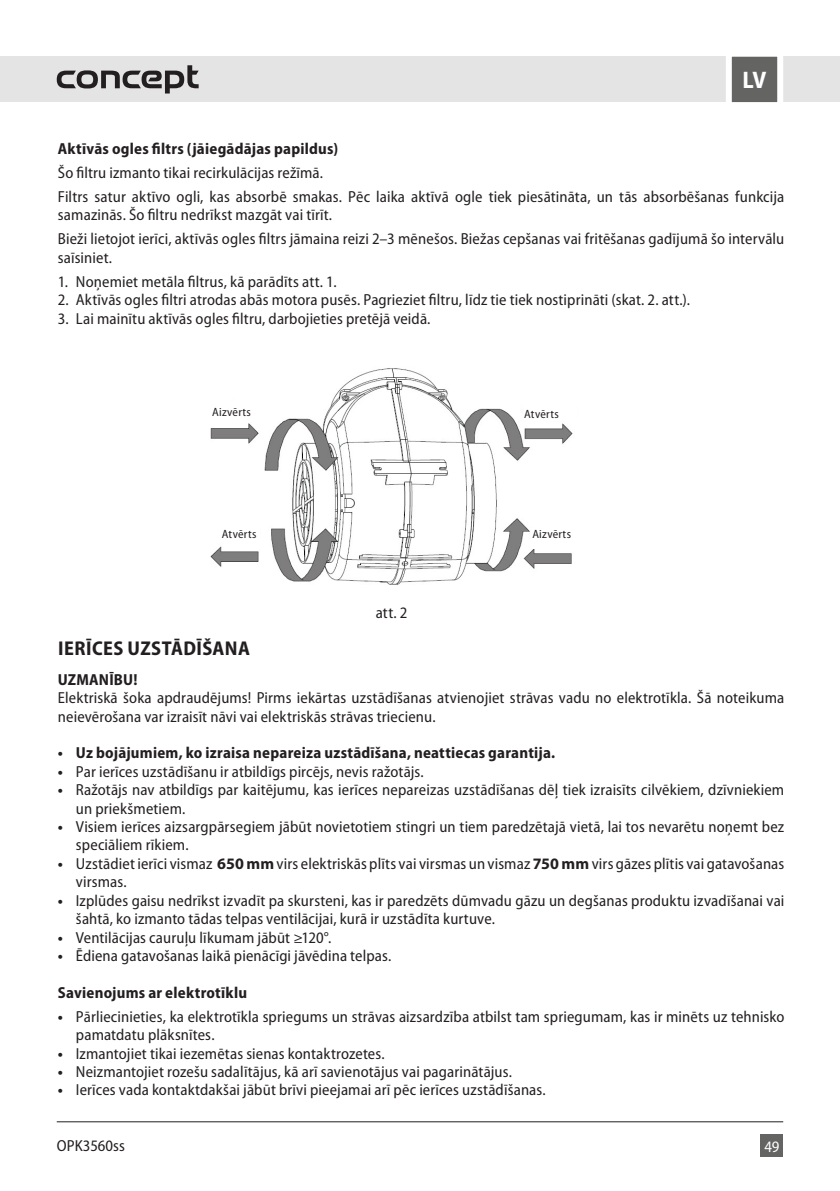
<style>
.page{position:relative;width:840px;height:1191px;background:#fff}
.page>*{position:absolute;margin:0;border:0;box-sizing:border-box;transform-origin:0 0}
.t1{font:700 semi-condensed 24px "Myriad Pro";color:#fff}
.t2{font:700 semi-condensed 20px "Myriad Pro";letter-spacing:.02em;color:#231f20}
.t3{font:semi-condensed 16px/18.4px "Myriad Pro";letter-spacing:.01em;color:#231f20}
.t4{font:700 semi-condensed 16px "Myriad Pro";letter-spacing:.015em;color:#231f20}
.t5{font:semi-condensed 16px "Myriad Pro";color:#fff}
.t6{font:semi-condensed 12px "Myriad Pro";letter-spacing:.02em;color:#231f20}
.s1{font-weight:700}
.s2{font-weight:700;font-stretch:normal}
</style>
<div class="page">
<div style="left:0;top:57px;width:839px;height:45px;background:#e4e4e4"></div>
<div style="left:760px;top:1134px;width:22px;height:23px;background:#646463"></div>
<svg style="left:722px;top:56px;width:63px;height:47px;background:#909090"></svg>
<hr style="left:57px;top:1121px;width:725px;height:1px;background:#231f20">
<svg style="left:57px;top:65px;width:141px;height:28px"></svg>
<img style="left:210px;top:368px;width:363px;height:217px">
<div style="left:524px;top:401px;width:52px;height:20px;background:#fff"></div>
<div style="left:531px;top:529px;width:52px;height:19px;background:#fff"></div>
<div style="left:202px;top:401px;width:52px;height:20px;background:#fff"></div>
<div style="left:207px;top:519px;width:52px;height:20px;background:#fff"></div>
<h1 class="t1" style="left:742px;top:67px;width:25px">LV</h1>
<p class="t4" style="left:58px;top:139px;width:281px">Aktīvās ogles filtrs (jāiegādājas papildus)</p>
<p class="t3" style="left:58px;top:161px;width:727px;line-height:24px">Šo filtru izmanto tikai recirkulācijas režīmā.<br>Filtrs satur aktīvo ogli, kas absorbē smakas. Pēc laika aktīvā ogle tiek piesātināta, un tās absorbēšanas funkcija</p>
<p class="t3" style="left:58px;top:203px;width:727px;line-height:24px">samazinās. Šo filtru nedrīkst mazgāt vai tīrīt.<br>Bieži lietojot ierīci, aktīvās ogles filtrs jāmaina reizi 2–3 mēnešos. Biežas cepšanas vai fritēšanas gadījumā šo intervālu</p>
<p class="t3" style="left:58px;top:249px;width:56px">saīsiniet.</p>
<p class="t3" style="left:58px;top:273px;width:280px">1. Noņemiet metāla filtrus, kā parādīts att. 1.</p>
<p class="t3" style="left:58px;top:291px;width:633px">2. Aktīvās ogles filtri atrodas abās motora pusēs. Pagrieziet filtru, līdz tie tiek nostiprināti (skat. 2. att.).</p>
<p class="t3" style="left:58px;top:309px;width:374px">3. Lai mainītu aktīvās ogles filtru, darbojieties pretējā veidā.</p>
<p class="t6" style="left:212px;top:405px;width:40px">Aizvērts</p>
<p class="t6" style="left:524px;top:407px;width:36px">Atvērts</p>
<p class="t6" style="left:222px;top:527px;width:36px">Atvērts</p>
<p class="t6" style="left:532px;top:527px;width:40px">Aizvērts</p>
<p class="t3" style="left:375px;top:604px;width:33px">att. 2</p>
<p class="t2" style="left:58px;top:637px;width:193px">IERĪCES UZSTĀDĪŠANA</p>
<p class="t4" style="left:58px;top:670px;width:81px">UZMANĪBU!</p>
<p class="t3" style="left:58px;top:689px;width:727px">Elektriskā šoka apdraudējums! Pirms iekārtas uzstādīšanas atvienojiet strāvas vadu no elektrotīkla. Šā noteikuma neievērošana var izraisīt nāvi vai elektriskās strāvas triecienu.</p>
<p class="t4" style="left:58px;top:744px;width:498px">• Uz bojājumiem, ko izraisa nepareiza uzstādīšana, neattiecas garantija.</p>
<p class="t3" style="left:58px;top:762px;width:367px"><span class="s1">•</span> Par ierīces uzstādīšanu ir atbildīgs pircējs, nevis ražotājs.</p>
<p class="t3" style="left:76px;top:781px;width:709px;text-indent:-18px"><span class="s1">•</span> Ražotājs nav atbildīgs par kaitējumu, kas ierīces nepareizas uzstādīšanas dēļ tiek izraisīts cilvēkiem, dzīvniekiem un priekšmetiem.</p>
<p class="t3" style="left:76px;top:818px;width:709px;text-indent:-18px"><span class="s1">•</span> Visiem ierīces aizsargpārsegiem jābūt novietotiem stingri un tiem paredzētajā vietā, lai tos nevarētu noņemt bez speciāliem rīkiem.</p>
<p class="t3" style="left:76px;top:854px;width:709px;text-indent:-18px"><span class="s1">•</span> Uzstādiet ierīci vismaz <span class="s2">650 mm</span>virs elektriskās plīts vai virsmas un vismaz <span class="s2">750 mm</span> virs gāzes plītis vai gatavošanas virsmas.</p>
<p class="t3" style="left:76px;top:891px;width:709px;text-indent:-18px"><span class="s1">•</span> Izplūdes gaisu nedrīkst izvadīt pa skursteni, kas ir paredzēts dūmvadu gāzu un degšanas produktu izvadīšanai vai šahtā, ko izmanto tādas telpas ventilācijai, kurā ir uzstādīta kurtuve.</p>
<p class="t3" style="left:58px;top:928px;width:275px"><span class="s1">•</span> Ventilācijas cauruļu līkumam jābūt ≥120°.</p>
<p class="t3" style="left:58px;top:946px;width:335px"><span class="s1">•</span> Ēdiena gatavošanas laikā pienācīgi jāvēdina telpas.</p>
<p class="t4" style="left:58px;top:983px;width:191px">Savienojums ar elektrotīklu</p>
<p class="t3" style="left:76px;top:1007px;width:709px;text-indent:-18px"><span class="s1">•</span> Pārliecinieties, ka elektrotīkla spriegums un strāvas aizsardzība atbilst tam spriegumam, kas ir minēts uz tehnisko pamatdatu plāksnītes.</p>
<p class="t3" style="left:58px;top:1044px;width:328px"><span class="s1">•</span> Izmantojiet tikai iezemētas sienas kontaktrozetes.</p>
<p class="t3" style="left:58px;top:1062px;width:455px"><span class="s1">•</span> Neizmantojiet rozešu sadalītājus, kā arī savienotājus vai pagarinātājus.</p>
<p class="t3" style="left:58px;top:1081px;width:489px"><span class="s1">•</span> Ierīces vada kontaktdakšai jābūt brīvi pieejamai arī pēc ierīces uzstādīšanas.</p>
<p class="t3" style="left:57px;top:1136px;width:69px">OPK3560ss</p>
<p class="t5" style="left:763px;top:1138px;width:17px">49</p>
</div>
